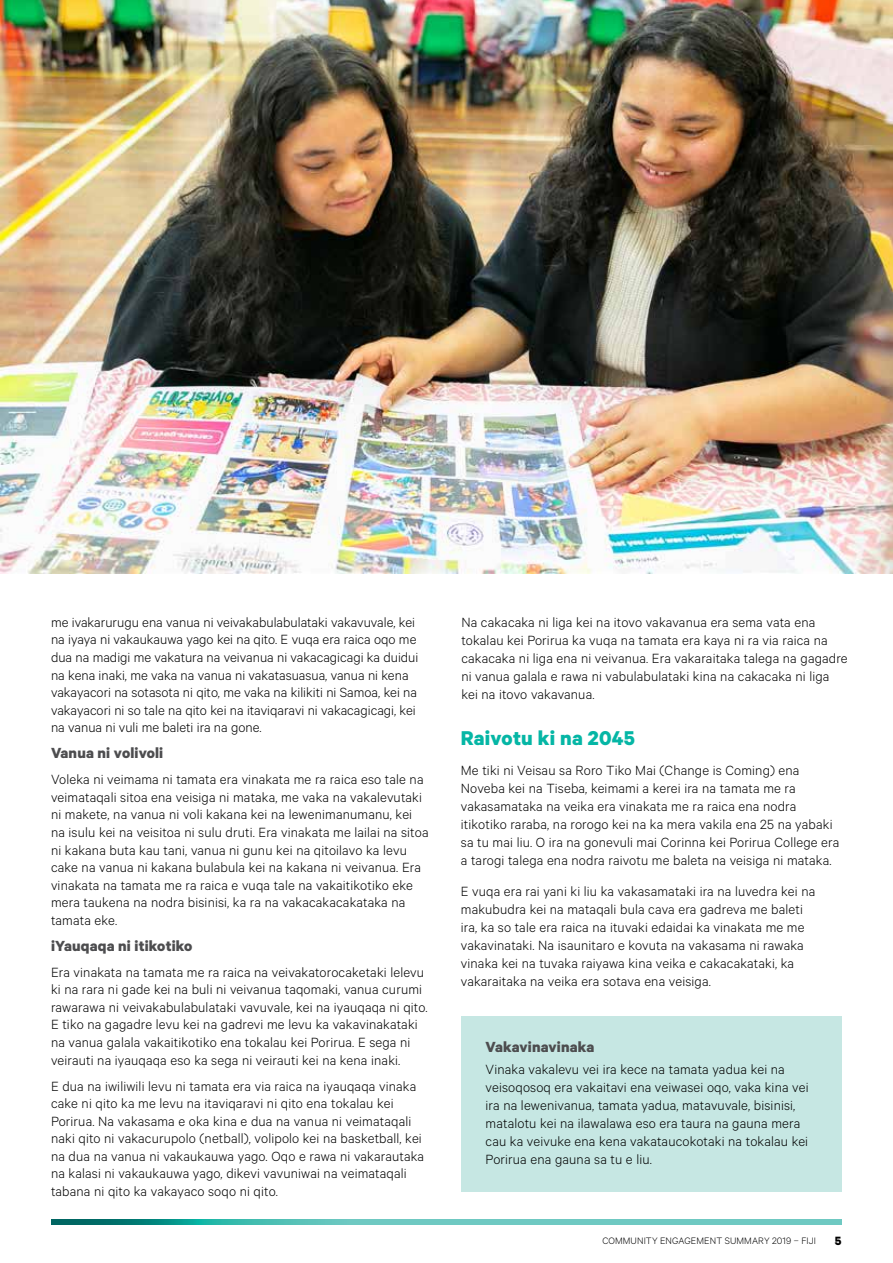
<style>
.page{position:relative;width:893px;height:1263px;background:#fff}
.page>*{position:absolute;margin:0;border:0;box-sizing:border-box;transform-origin:0 0}
.t1{font:700 22.5px "Calibre";letter-spacing:.01em;color:#05b6a5}
.t2{font:700 16.5px "Calibre";letter-spacing:.01em;color:#4d4d4f}
.t3{font:300 15px/17.5px "Calibre";letter-spacing:.01em;color:#000}
.t4{font:700 13.5px "Calibre";color:#000}
.t5{font:300 10.5px "Calibre";letter-spacing:.01em;color:#000}
</style>
<div class="page">
<svg style="left:51px;top:1220px;width:791px;height:4px;background:#53b8b0"></svg>
<div style="left:461px;top:1016px;width:380px;height:176px;background:#c6e7e3"></div>
<img style="left:0;top:0;width:893px;height:574px">
<p class="t3" style="left:51px;top:613px;width:369px">me ivakarurugu ena vanua ni veivakabulabulataki vakavuvale, kei na iyaya ni vakaukauwa yago kei na qito. E vuqa era raica oqo me dua na madigi me vakatura na veivanua ni vakacagicagi ka duidui na kena inaki, me vaka na vanua ni vakatasuasua, vanua ni kena vakayacori na sotasota ni qito, me vaka na kilikiti ni Samoa, kei na vakayacori ni so tale na qito kei na itaviqaravi ni vakacagicagi, kei na vanua ni vuli me baleti ira na gone.</p>
<p class="t2" style="left:51px;top:743px;width:114px">Vanua ni volivoli</p>
<p class="t3" style="left:51px;top:770px;width:379px">Voleka ni veimama ni tamata era vinakata me ra raica eso tale na veimataqali sitoa ena veisiga ni mataka, me vaka na vakalevutaki ni makete, na vanua ni voli kakana kei na lewenimanumanu, kei na isulu kei na veisitoa ni sulu druti. Era vinakata me lailai na sitoa ni kakana buta kau tani, vanua ni gunu kei na qitoilavo ka levu cake na vanua ni kakana bulabula kei na kakana ni veivanua. Era vinakata na tamata me ra raica e vuqa tale na vakaitikotiko eke mera taukena na nodra bisinisi, ka ra na vakacakacakataka na tamata eke.</p>
<p class="t2" style="left:51px;top:935px;width:143px">iYauqaqa ni itikotiko</p>
<p class="t3" style="left:51px;top:963px;width:378px">Era vinakata na tamata me ra raica na veivakatorocaketaki lelevu ki na rara ni gade kei na buli ni veivanua taqomaki, vanua curumi rawarawa ni veivakabulabulataki vavuvale, kei na iyauqaqa ni qito.<br>E tiko na gagadre levu kei na gadrevi me levu ka vakavinakataki na vanua galala vakaitikotiko ena tokalau kei Porirua. E sega ni veirauti na iyauqaqa eso ka sega ni veirauti kei na kena inaki.</p>
<p class="t3" style="left:51px;top:1076px;width:375px">E dua na iwiliwili levu ni tamata era via raica na iyauqaqa vinaka cake ni qito ka me levu na itaviqaravi ni qito ena tokalau kei Porirua. Na vakasama e oka kina e dua na vanua ni veimataqali naki qito ni vakacurupolo (netball), volipolo kei na basketball, kei na dua na vanua ni vakaukauwa yago. Oqo e rawa ni vakarautaka na kalasi ni vakaukauwa yago, dikevi vavuniwai na veimataqali tabana ni qito ka vakayaco soqo ni qito.</p>
<p class="t3" style="left:461px;top:612px;width:388px;line-height:18px">Na cakacaka ni liga kei na itovo vakavanua era sema vata ena tokalau kei Porirua ka vuqa na tamata era kaya ni ra via raica na cakacaka ni liga ena ni veivanua. Era vakaraitaka talega na gagadre ni vanua galala e rawa ni vabulabulataki kina na cakacaka ni liga kei na itovo vakavanua.</p>
<h1 class="t1" style="left:461px;top:724px;width:176px">Raivotu ki na 2045</h1>
<p class="t3" style="left:461px;top:761px;width:380px;line-height:18px">Me tiki ni Veisau sa Roro Tiko Mai (Change is Coming) ena Noveba kei na Tiseba, keimami a kerei ira na tamata me ra vakasamataka na veika era vinakata me ra raica ena nodra itikotiko raraba, na rorogo kei na ka mera vakila ena 25 na yabaki sa tu mai liu. O ira na gonevuli mai Corinna kei Porirua College era a tarogi talega ena nodra raivotu me baleta na veisiga ni mataka.</p>
<p class="t3" style="left:461px;top:882px;width:356px;line-height:18px">E vuqa era rai yani ki liu ka vakasamataki ira na luvedra kei na makubudra kei na mataqali bula cava era gadreva me baleti ira, ka so tale era raica na ituvaki edaidai ka vinakata me me vakavinataki. Na isaunitaro e kovuta na vakasama ni rawaka vinaka kei na tuvaka raiyawa kina veika e cakacakataki, ka vakaraitaka na veika era sotava ena veisiga.</p>
<p class="t2" style="left:486px;top:1037px;width:110px">Vakavinavinaka</p>
<p class="t3" style="left:486px;top:1060px;width:324px;line-height:18px">Vinaka vakalevu vei ira kece na tamata yadua kei na veisoqosoq era vakaitavi ena veiwasei oqo, vaka kina vei ira na lewenivanua, tamata yadua, matavuvale, bisinisi, matalotu kei na ilawalawa eso era taura na gauna mera cau ka veivuke ena kena vakataucokotaki na tokalau kei Porirua ena gauna sa tu e liu.</p>
<p class="t5" style="left:602px;top:1235px;width:215px">COMMUNITY ENGAGEMENT SUMMARY 2019 – FIJI</p>
<p class="t4" style="left:835px;top:1232px;width:8px">5</p>
</div>
